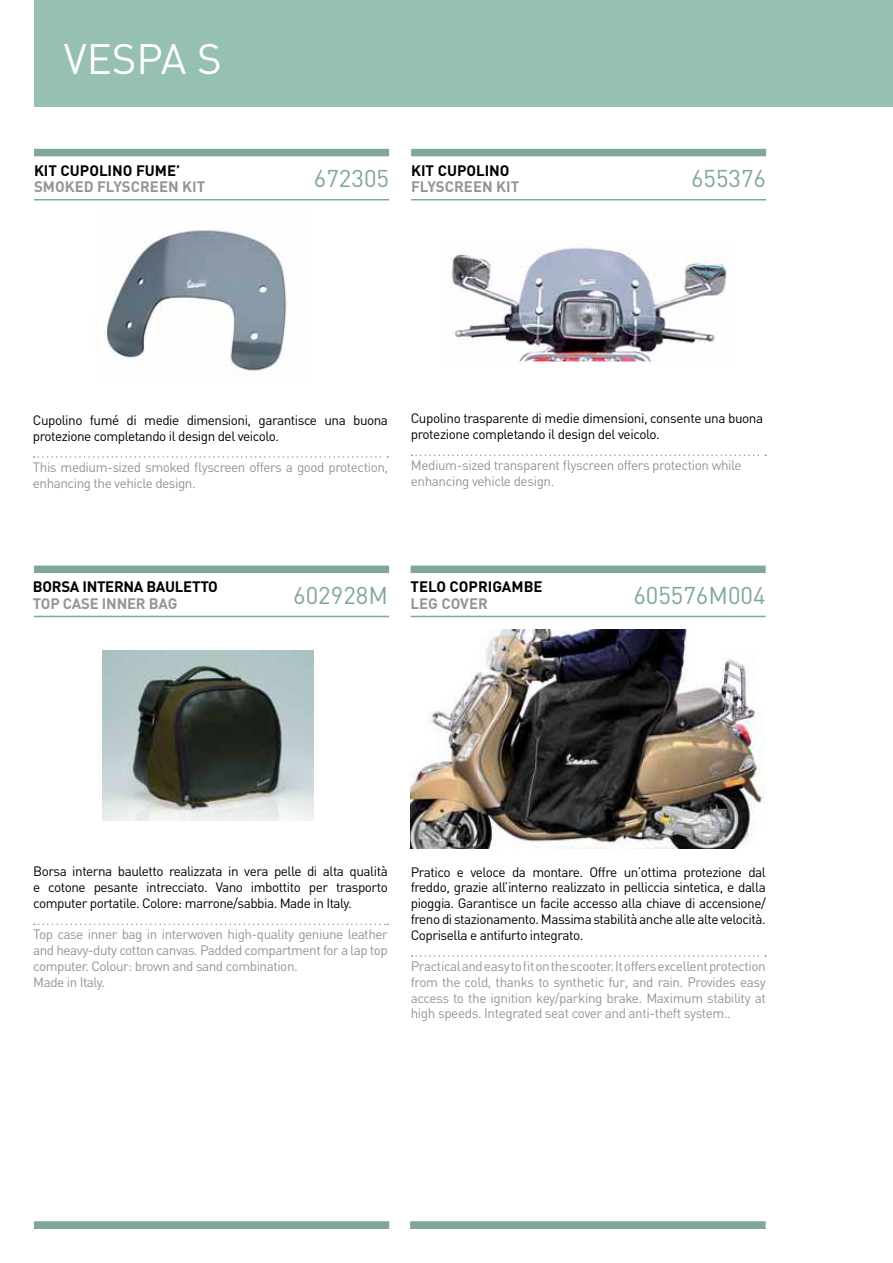
<style>
.page{position:relative;width:893px;height:1263px;background:#fff}
.page>*{position:absolute;margin:0;border:0;box-sizing:border-box;transform-origin:0 0}
.t1{font:42px "DIN";color:#fff}
.t2{font:24px "DIN";color:#81a69c}
.t3{font:700 15px "DIN";color:#939598}
.t4{font:700 15px "DIN";color:#000}
.t5{font:700 15px "DIN";letter-spacing:-.02em;color:#000}
.t6{font:13.5px/15.8px "DIN";letter-spacing:-.035em;color:#000}
.t7{font:13.5px/15.8px "DIN";letter-spacing:-.035em;color:#939598}
</style>
<div class="page">
<div style="left:34px;top:0;width:859px;height:106px;background:#96c0b4"></div>
<div style="left:34px;top:1221px;width:355px;height:8px;background:#81a69c"></div>
<div style="left:410px;top:1221px;width:355px;height:8px;background:#81a69c"></div>
<hr style="left:411px;top:199px;width:355px;height:1px;background:#81a69c">
<div style="left:411px;top:149px;width:355px;height:7px;background:#81a69c"></div>
<svg style="left:412px;top:454px;width:354px;height:2px"></svg>
<img style="left:451px;top:247px;width:276px;height:114px">
<hr style="left:34px;top:199px;width:355px;height:1px;background:#81a69c">
<div style="left:34px;top:149px;width:355px;height:7px;background:#81a69c"></div>
<svg style="left:34px;top:456px;width:354px;height:2px"></svg>
<img style="left:103px;top:228px;width:184px;height:143px">
<hr style="left:34px;top:616px;width:355px;height:1px;background:#81a69c">
<div style="left:34px;top:566px;width:355px;height:7px;background:#81a69c"></div>
<svg style="left:34px;top:924px;width:354px;height:1px"></svg>
<img style="left:102px;top:651px;width:212px;height:170px">
<svg style="left:412px;top:955px;width:354px;height:2px"></svg>
<hr style="left:411px;top:616px;width:355px;height:1px;background:#81a69c">
<div style="left:411px;top:566px;width:355px;height:7px;background:#81a69c"></div>
<img style="left:410px;top:629px;width:354px;height:219px">
<h1 class="t1" style="left:64px;top:33px;width:160px">VESPA S</h1>
<p class="t4" style="left:34px;top:160px;width:148px">KIT CUPOLINO FUM E’</p>
<p class="t3" style="left:34px;top:177px;width:173px">SMOKED FLYSCREEN KIT</p>
<h2 class="t2" style="left:314px;top:164px;width:77px">672305</h2>
<p class="t4" style="left:411px;top:160px;width:100px">KIT CUPOLINO</p>
<p class="t3" style="left:411px;top:177px;width:110px">FLYSCREEN KIT</p>
<h2 class="t2" style="left:691px;top:164px;width:77px">655376</h2>
<p class="t6" style="left:33px;top:412px;width:357px">Cupolino fumé di medie dimensioni, garantisce una buona protezione completando il design del veicolo.</p>
<p class="t7" style="left:33px;top:459px;width:357px">This medium-sized smoked flyscreen offers a good protection, enhancing the vehicle design.</p>
<p class="t6" style="left:411px;top:410px;width:354px">Cupolino trasparente di medie dimensioni, consente una buona protezione completando il design del veicolo.</p>
<p class="t7" style="left:411px;top:457px;width:332px">Medium-sized transparent flyscreen offers protection while enhancing vehicle design.</p>
<p class="t5" style="left:33px;top:577px;width:187px">BORSA INTERNA BAULETTO</p>
<p class="t3" style="left:33px;top:594px;width:144px">TOP CASE INN ER BAG</p>
<h2 class="t2" style="left:293px;top:580px;width:96px">602928M</h2>
<p class="t4" style="left:411px;top:577px;width:134px">TELO COPRIGAM BE</p>
<p class="t3" style="left:411px;top:594px;width:77px">LEG COVER</p>
<h2 class="t2" style="left:633px;top:580px;width:134px">605576M004</h2>
<p class="t6" style="left:33px;top:863px;width:356px;text-align:justify">Borsa interna bauletto realizzata in vera pelle di alta qualità e cotone pesante intrecciato. Vano imbottito per trasporto computer portatile. Colore: marrone/sabbia. Made in Italy.</p>
<p class="t7" style="left:33px;top:926px;width:356px">Top case inner bag in interwoven high-quality geniune leather and heavy-duty cotton canvas. Padded compartment for a lap top computer. Colour: brown and sand combination.<br>Made in Italy.</p>
<p class="t6" style="left:411px;top:863px;width:357px;text-align:justify">Pratico e veloce da montare. Offre un’ottima protezione dal freddo, grazie all’interno realizzato in pelliccia sintetica, e dalla pioggia. Garantisce un facile accesso alla chiave di accensione/ freno di stazionamento. Massima stabilità anche alle alte velocità.<br>Coprisella e antifurto integrato.</p>
<p class="t7" style="left:411px;top:958px;width:357px;text-align:justify">Practical and easy to fit on the scooter. It offers excellent protection from the cold, thanks to synthetic fur, and rain. Provides easy access to the ignition key/parking brake. Maximum stability at high speeds. Integrated seat cover and anti-theft system..</p>
</div>
